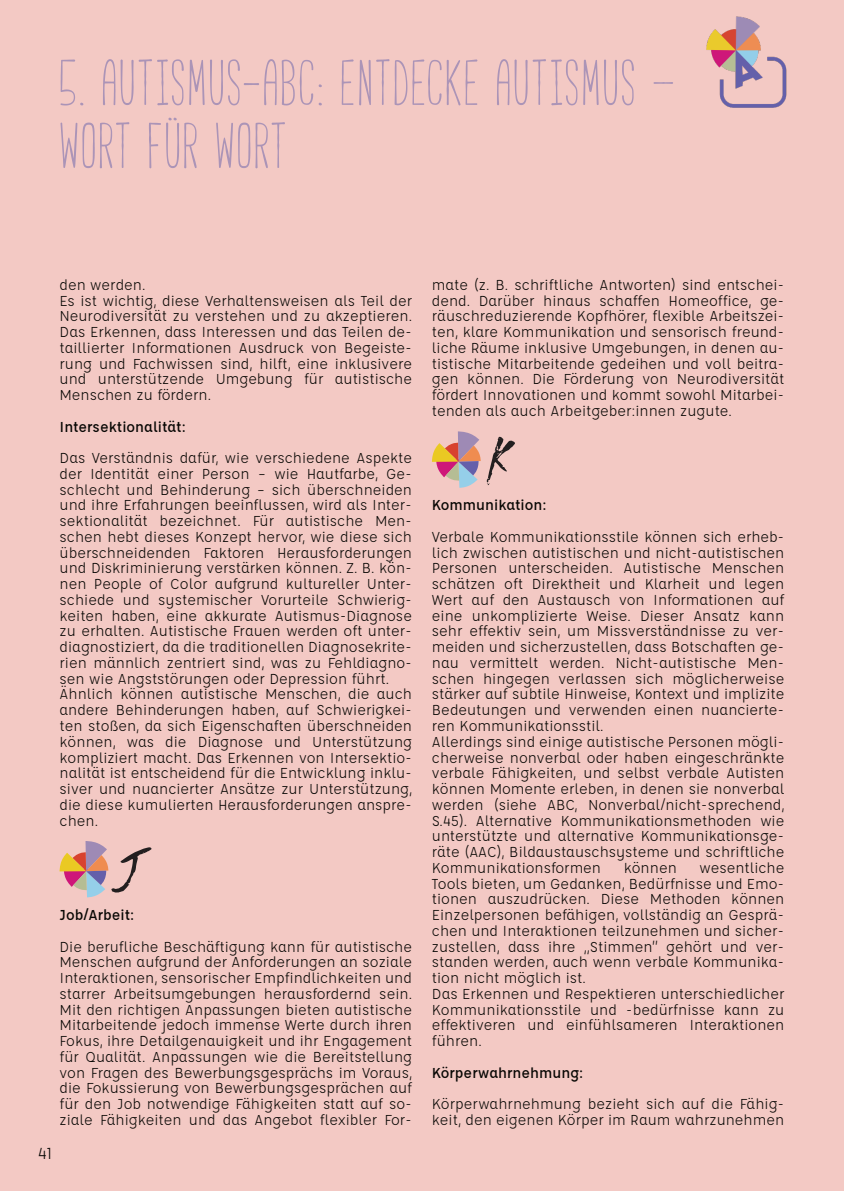
<style>
.page{position:relative;width:844px;height:1191px;background:#fff}
.page>*{position:absolute;margin:0;border:0;box-sizing:border-box;transform-origin:0 0}
.t1{font:63px/63px "Cabana";letter-spacing:.05em;color:rgb(100 95 170/.5)}
.t2{font:58.98px "Odachi";color:#231f20}
.t3{font:17.5px "Affogato";color:#080704}
.t4{font:15.75px/15.8px "Affogato";color:#080704}
.t5{font:500 15.75px "Affogato";color:#080704}
</style>
<div class="page">
<div style="left:0;top:0;width:843px;height:1191px;background:#f3c9c4"></div>
<img style="left:706px;top:16px;width:81px;height:92px">
<svg style="left:59px;top:841px;width:49px;height:56px"></svg>
<svg style="left:431px;top:431px;width:49px;height:57px"></svg>
<h1 class="t1" style="left:60px;top:54px;width:615px">5. AUTISMUS-ABC: ENTDECKE AUTISMUS –<br>WORT FÜR WORT</h1>
<p class="t3" style="left:38px;top:1142px;width:16px">41</p>
<p class="t4" style="left:60px;top:277px;width:354px">den werden.<br>Es ist wichtig, diese Verhaltensweisen als Teil der Neurodiversität zu verstehen und zu akzeptieren.<br>Das Erkennen, dass Interessen und das Teilen de&shy;taillierter Informationen Ausdruck von Begeiste&shy;rung und Fachwissen sind, hilft, eine inklusivere und unterstützende Umgebung für autistische Menschen zu fördern.</p>
<p class="t5" style="left:60px;top:417px;width:128px">Intersektionalität:</p>
<p class="t4" style="left:60px;top:450px;width:354px">Das Verständnis dafür, wie verschiedene Aspekte der Identität einer Person – wie Hautfarbe, Ge&shy;schlecht und Behinderung – sich überschneiden und ihre Erfahrungen beeinflussen, wird als Inter&shy;sektionalität bezeichnet. Für autistische Men&shy;schen hebt dieses Konzept hervor, wie diese sich überschneidenden Faktoren Herausforderungen und Diskriminierung verstärken können. Z. B. kön&shy;nen People of Color aufgrund kultureller Unter&shy;schiede und systemischer Vorurteile Schwierig&shy;keiten haben, eine akkurate Autismus-Diagnose zu erhalten. Autistische Frauen werden oft unter&shy;diagnostiziert, da die traditionellen Diagnosekrite&shy;rien männlich zentriert sind, was zu Fehldiagno&shy;sen wie Angststörungen oder Depression führt.<br>Ähnlich können autistische Menschen, die auch andere Behinderungen haben, auf Schwierigkei&shy;ten stoßen, da sich Eigenschaften überschneiden können, was die Diagnose und Unterstützung kompliziert macht. Das Erkennen von Intersektio&shy;nalität ist entscheidend für die Entwicklung inklu&shy;siver und nuancierter Ansätze zur Unterstützung, die diese kumulierten Herausforderungen anspre&shy;chen.</p>
<h2 class="t2" style="left:117px;top:836px;width:29px">J</h2>
<p class="t5" style="left:60px;top:905px;width:76px">Job/Arbeit:</p>
<p class="t4" style="left:60px;top:938px;width:354px;text-align:justify">Die berufliche Beschäftigung kann für autistische Menschen aufgrund der Anforderungen an soziale Interaktionen, sensorischer Empfindlichkeiten und starrer Arbeitsumgebungen herausfordernd sein.<br>Mit den richtigen Anpassungen bieten autistische Mitarbeitende jedoch immense Werte durch ihren Fokus, ihre Detailgenauigkeit und ihr Engagement für Qualität. Anpassungen wie die Bereitstellung von Fragen des Bewerbungsgesprächs im Voraus, die Fokussierung von Bewerbungsgesprächen auf für den Job notwendige Fähigkeiten statt auf so&shy;ziale Fähigkeiten und das Angebot flexibler For-</p>
<p class="t4" style="left:432px;top:277px;width:354px;text-align:justify">mate (z. B. schriftliche Antworten) sind entschei&shy;dend. Darüber hinaus schaffen Homeoffice, ge&shy;räuschreduzierende Kopfhörer, flexible Arbeitszei&shy;ten, klare Kommunikation und sensorisch freund&shy;liche Räume inklusive Umgebungen, in denen au&shy;tistische Mitarbeitende gedeihen und voll beitra&shy;gen können. Die Förderung von Neurodiversität fördert Innovationen und kommt sowohl Mitarbei&shy;tenden als auch Arbeitgeber:innen zugute.</p>
<h2 class="t2" style="left:489px;top:427px;width:23px">K</h2>
<p class="t5" style="left:432px;top:496px;width:116px">Kommunikation:</p>
<p class="t4" style="left:432px;top:529px;width:354px">Verbale Kommunikationsstile können sich erheb&shy;lich zwischen autistischen und nicht-autistischen Personen unterscheiden. Autistische Menschen schätzen oft Direktheit und Klarheit und legen Wert auf den Austausch von Informationen auf eine unkomplizierte Weise. Dieser Ansatz kann sehr effektiv sein, um Missverständnisse zu ver&shy;meiden und sicherzustellen, dass Botschaften ge&shy;nau vermittelt werden. Nicht-autistische Men&shy;schen hingegen verlassen sich möglicherweise stärker auf subtile Hinweise, Kontext und implizite Bedeutungen und verwenden einen nuancierte&shy;ren Kommunikationsstil.<br>Allerdings sind einige autistische Personen mögli&shy;cherweise nonverbal oder haben eingeschränkte verbale Fähigkeiten, und selbst verbale Autisten können Momente erleben, in denen sie nonverbal werden (siehe ABC, Nonverbal/nicht-sprechend, S.45). Alternative Kommunikationsmethoden wie unterstützte und alternative Kommunikationsge&shy;räte (AAC), Bildaustauschsysteme und schriftliche Kommunikationsformen</p>
<p class="t4" style="left:623px;top:859px;width:55px">können</p>
<p class="t4" style="left:432px;top:859px;width:354px;text-indent:267px">wesentliche Tools bieten, um Gedanken, Bedürfnisse und Emo&shy;tionen auszudrücken. Diese Methoden können Einzelpersonen befähigen, vollständig an Gesprä&shy;chen und Interaktionen teilzunehmen und sicher&shy;zustellen, dass ihre ,,Stimmen” gehört und ver&shy;standen werden, auch wenn verbale Kommunika&shy;tion nicht möglich ist.<br>Das Erkennen und Respektieren unterschiedlicher Kommunikationsstile und -bedürfnisse kann zu effektiveren und einfühlsameren Interaktionen führen.</p>
<p class="t5" style="left:432px;top:1063px;width:153px">Körperwahrnehmung:</p>
<p class="t4" style="left:432px;top:1096px;width:354px">Körperwahrnehmung bezieht sich auf die Fähig&shy;keit, den eigenen Körper im Raum wahrzunehmen</p>
</div>
